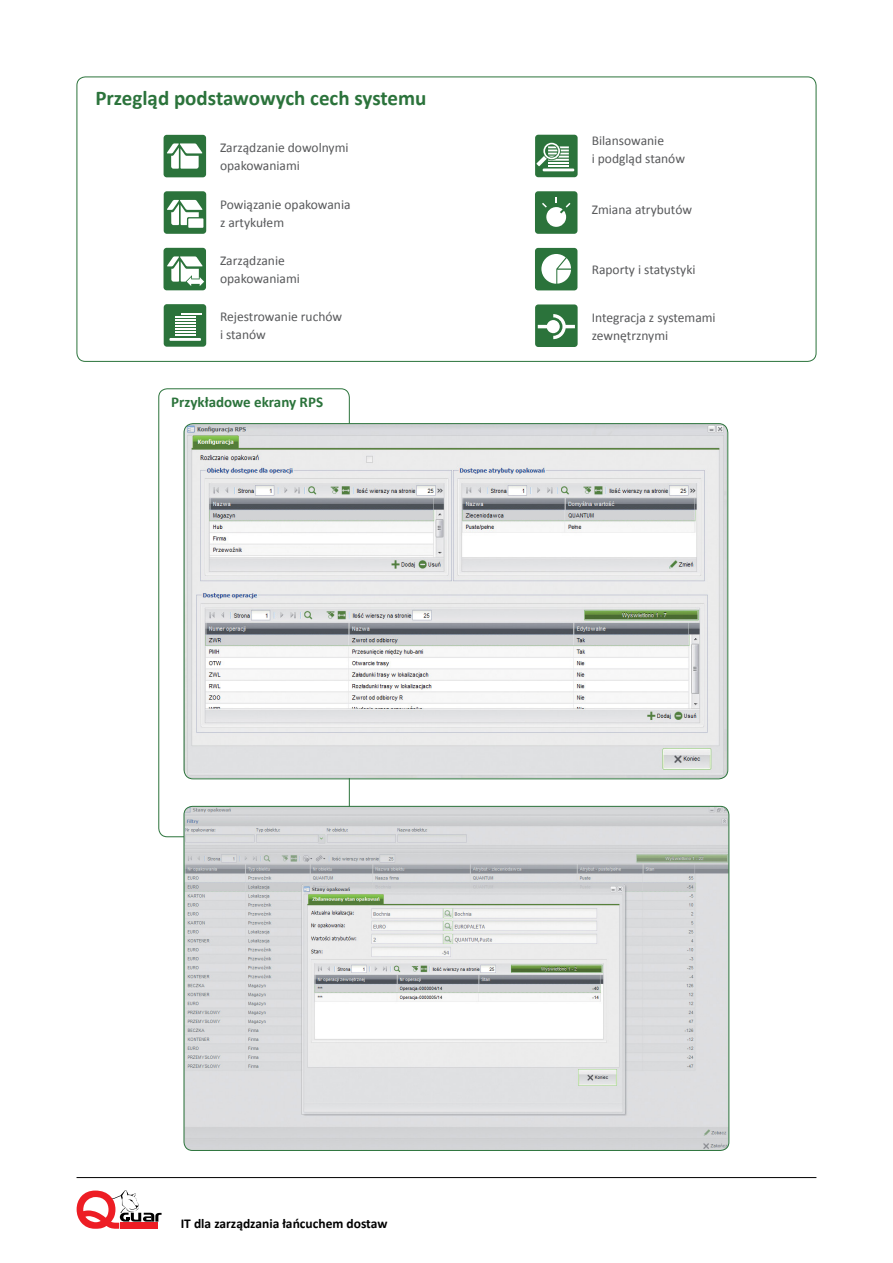
<style>
.page{position:relative;width:893px;height:1263px;background:#fff}
.page>*{position:absolute;margin:0;border:0;box-sizing:border-box;transform-origin:0 0}
.t1{font:700 21px "Calibri";color:#2b733b}
.t2{font:700 15px "Calibri";color:#2b733b}
.t3{font:13.5px/18px "Calibri";color:#58595b}
.t4{font:700 13.5px "Calibri";color:#000}
</style>
<div class="page">
<svg style="left:77px;top:1190px;width:85px;height:39px"></svg>
<hr style="left:77px;top:1177px;width:739px;height:1px;background:#000">
<div style="left:164px;top:135px;width:42px;height:42px;background:#2b733b;border-radius:3px"></div>
<svg style="left:167px;top:143px;width:35px;height:26px"></svg>
<div style="left:164px;top:191px;width:42px;height:43px;background:#2b733b;border-radius:3px"></div>
<div style="left:188px;top:218px;width:15px;height:10px;background:#fff"></div>
<svg style="left:167px;top:200px;width:36px;height:25px"></svg>
<div style="left:163px;top:248px;width:43px;height:42px;background:#2b733b;border-radius:3px"></div>
<svg style="left:167px;top:256px;width:37px;height:30px"></svg>
<div style="left:164px;top:304px;width:42px;height:43px;background:#2b733b;border-radius:3px"></div>
<hr style="left:175px;top:334px;width:21px;height:2px;background:#fff">
<hr style="left:169px;top:338px;width:32px;height:3px;background:#fff">
<hr style="left:175px;top:331px;width:21px;height:2px;background:#fff">
<hr style="left:175px;top:328px;width:21px;height:2px;background:#fff">
<hr style="left:175px;top:325px;width:21px;height:2px;background:#fff">
<hr style="left:175px;top:322px;width:21px;height:2px;background:#fff">
<hr style="left:175px;top:319px;width:21px;height:2px;background:#fff">
<hr style="left:175px;top:316px;width:21px;height:2px;background:#fff">
<hr style="left:181px;top:313px;width:21px;height:2px;background:#fff">
<div style="left:535px;top:135px;width:43px;height:42px;background:#2b733b;border-radius:3px"></div>
<hr style="left:548px;top:165px;width:21px;height:2px;background:#fff">
<hr style="left:543px;top:169px;width:31px;height:2px;background:#fff">
<svg style="left:536px;top:143px;width:33px;height:23px"></svg>
<div style="left:535px;top:248px;width:42px;height:42px;background:#2b733b;border-radius:3px"></div>
<svg style="left:541px;top:254px;width:30px;height:30px"></svg>
<div style="left:535px;top:304px;width:43px;height:43px;background:#2b733b;border-radius:3px"></div>
<svg style="left:538px;top:314px;width:37px;height:25px"></svg>
<div style="left:535px;top:191px;width:42px;height:43px;background:#2b733b;border-radius:3px"></div>
<svg style="left:542px;top:198px;width:28px;height:29px"></svg>
<img style="left:184px;top:424px;width:543px;height:354px">
<img style="left:184px;top:806px;width:545px;height:344px">
<h1 class="t1" style="left:95px;top:84px;width:333px">Przegląd podstawowych cech systemu</h1>
<p class="t3" style="left:220px;top:138px;width:130px">Zarządzanie dowolnymi opakowaniami</p>
<p class="t3" style="left:220px;top:195px;width:132px">Powiązanie opakowania z artykułem</p>
<p class="t3" style="left:220px;top:252px;width:81px">Zarządzanie opakowaniami</p>
<p class="t3" style="left:220px;top:308px;width:124px">Rejestrowanie ruchów i stanów</p>
<p class="t2" style="left:171px;top:392px;width:153px">Przykładowe ekrany RPS</p>
<p class="t3" style="left:592px;top:131px;width:95px">Bilansowanie<br>i podgląd stanów</p>
<p class="t3" style="left:592px;top:201px;width:102px">Zmiana atrybutów</p>
<p class="t3" style="left:592px;top:261px;width:105px">Raporty i statystyki</p>
<p class="t3" style="left:592px;top:309px;width:125px">Integracja z systemami zewnętrznymi</p>
<p class="t4" style="left:181px;top:1215px;width:208px">IT dla zarządzania łańcuchem dostaw</p>
</div>
